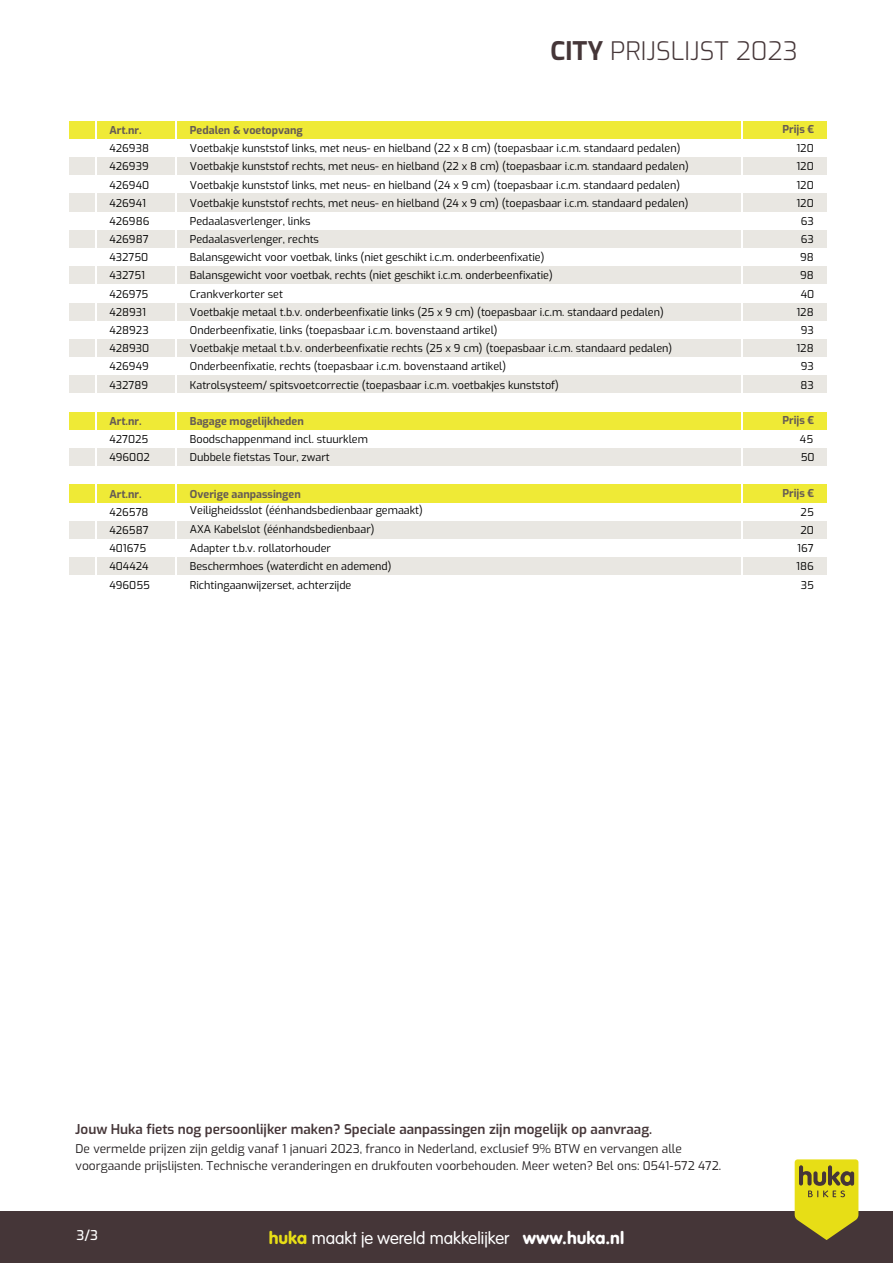
<style>
.page{position:relative;width:893px;height:1263px;background:#fff}
.page>*{position:absolute;margin:0;border:0;box-sizing:border-box;transform-origin:0 0}
.t1{font:300 25.5px "Exo";color:#453638}
.t2{font:300 18px "VAG Rundschrift D";color:#fff}
.t3{font:600 13.5px "Exo";color:#453638}
.t4{font:500 13.5px "Exo";color:#fff}
.t5{font:12px/17.5px "Exo";color:#231f20}
.t6{font:10.8px "Exo";color:#000}
.t7{font:700 10.8px "Exo";color:#665c54}
.t8{font:10.8px "Exo";color:#000}
.s1{font-weight:700}
.s2{font-style:inherit}
.s3{font-weight:400;color:#e7de16}
.s4{font-weight:400}
</style>
<div class="page">
<div style="left:0;top:1212px;width:893px;height:51px;background:#453638"></div>
<svg style="left:795px;top:1159px;width:63px;height:81px;background:#bdb31f"></svg>
<div style="left:69px;top:122px;width:758px;height:17px;background:#efea36"></div>
<div style="left:69px;top:157px;width:758px;height:19px;background:#e9e7e2"></div>
<div style="left:69px;top:194px;width:758px;height:18px;background:#e9e7e2"></div>
<div style="left:69px;top:230px;width:758px;height:18px;background:#e9e7e2"></div>
<div style="left:69px;top:266px;width:758px;height:19px;background:#e9e7e2"></div>
<div style="left:69px;top:303px;width:758px;height:18px;background:#e9e7e2"></div>
<div style="left:69px;top:339px;width:758px;height:19px;background:#e9e7e2"></div>
<div style="left:69px;top:357px;width:758px;height:19px;background:#fff"></div>
<div style="left:69px;top:376px;width:758px;height:18px;background:#e9e7e2"></div>
<div style="left:69px;top:412px;width:758px;height:18px;background:#efea36"></div>
<div style="left:69px;top:448px;width:758px;height:19px;background:#e9e7e2"></div>
<div style="left:69px;top:466px;width:758px;height:19px;background:#fff"></div>
<div style="left:69px;top:485px;width:758px;height:18px;background:#efea36"></div>
<div style="left:69px;top:521px;width:758px;height:18px;background:#e9e7e2"></div>
<div style="left:69px;top:557px;width:758px;height:19px;background:#e9e7e2"></div>
<hr style="left:741px;top:122px;width:1px;height:345px;background:#fff">
<hr style="left:95px;top:122px;width:1px;height:472px;background:#fff">
<hr style="left:176px;top:122px;width:1px;height:472px;background:#fff">
<hr style="left:741px;top:485px;width:1px;height:109px;background:#fff">
<h1 class="t1" style="left:550px;top:32px;width:249px"><span class="s1">C</span><span class="s1">ITY</span> PRIJSLIJST 2023</h1>
<p class="t7" style="left:109px;top:123px;width:34px">Art.nr.</p>
<p class="t7" style="left:190px;top:123px;width:114px">Pedalen &amp; voetopvang</p>
<p class="t7" style="left:782px;top:122px;width:33px">Prijs €</p>
<p class="t6" style="left:109px;top:141px;width:41px">426938</p>
<p class="t6" style="left:190px;top:141px;width:492px">Voetbakje kunststof links, met neus- en hielband (22 x 8 cm) (toepasbaar i.c.m. standaard pedalen)</p>
<p class="t6" style="left:796px;top:141px;width:19px">120</p>
<p class="t6" style="left:109px;top:159px;width:41px">426939</p>
<p class="t6" style="left:190px;top:159px;width:500px">Voetbakje kunststof rechts, met neus- en hielband (22 x 8 cm) (toepasbaar i.c.m. standaard pedalen)</p>
<p class="t6" style="left:796px;top:159px;width:19px">120</p>
<p class="t6" style="left:109px;top:178px;width:41px">426940</p>
<p class="t6" style="left:190px;top:178px;width:492px">Voetbakje kunststof links, met neus- en hielband (24 x 9 cm) (toepasbaar i.c.m. standaard pedalen)</p>
<p class="t6" style="left:796px;top:178px;width:19px">120</p>
<p class="t6" style="left:109px;top:196px;width:38px">426941</p>
<p class="t6" style="left:190px;top:196px;width:500px">Voetbakje kunststof rechts, met neus- en hielband (24 x 9 cm) (toepasbaar i.c.m. standaard pedalen)</p>
<p class="t6" style="left:796px;top:196px;width:19px">120</p>
<p class="t6" style="left:109px;top:214px;width:41px">426986</p>
<p class="t6" style="left:190px;top:214px;width:122px">Pedaalasverlenger, links</p>
<p class="t6" style="left:801px;top:214px;width:14px">63</p>
<p class="t6" style="left:109px;top:232px;width:41px">426987</p>
<p class="t6" style="left:190px;top:232px;width:131px">Pedaalasverlenger, rechts</p>
<p class="t6" style="left:801px;top:232px;width:14px">63</p>
<p class="t6" style="left:109px;top:250px;width:40px">432750</p>
<p class="t6" style="left:190px;top:250px;width:356px">Balansgewicht voor voetbak, links (niet geschikt i.c.m. onderbeenfixatie)</p>
<p class="t6" style="left:800px;top:250px;width:15px">98</p>
<p class="t6" style="left:109px;top:269px;width:37px">432751</p>
<p class="t6" style="left:190px;top:269px;width:364px">Balansgewicht voor voetbak, rechts (niet geschikt i.c.m. onderbeenfixatie)</p>
<p class="t6" style="left:800px;top:269px;width:15px">98</p>
<p class="t6" style="left:109px;top:287px;width:40px">426975</p>
<p class="t6" style="left:190px;top:287px;width:95px">Crankverkorter set</p>
<p class="t6" style="left:801px;top:286px;width:15px">40</p>
<p class="t6" style="left:109px;top:305px;width:38px">428931</p>
<p class="t6" style="left:190px;top:305px;width:475px">Voetbakje metaal t.b.v. onderbeenfixatie links (25 x 9 cm) (toepasbaar i.c.m. standaard pedalen)</p>
<p class="t6" style="left:796px;top:305px;width:19px">128</p>
<p class="t6" style="left:109px;top:323px;width:41px">428923</p>
<p class="t6" style="left:190px;top:323px;width:309px">Onderbeenfixatie, links (toepasbaar i.c.m. bovenstaand artikel)</p>
<p class="t6" style="left:801px;top:323px;width:14px">93</p>
<p class="t6" style="left:109px;top:341px;width:41px">428930</p>
<p class="t6" style="left:190px;top:341px;width:484px">Voetbakje metaal t.b.v. onderbeenfixatie rechts (25 x 9 cm) (toepasbaar i.c.m. standaard pedalen)</p>
<p class="t6" style="left:796px;top:341px;width:19px">128</p>
<p class="t6" style="left:109px;top:360px;width:41px">426949</p>
<p class="t6" style="left:190px;top:360px;width:318px">Onderbeenfixatie, rechts (toepasbaar i.c.m. bovenstaand artikel)</p>
<p class="t6" style="left:801px;top:360px;width:14px">93</p>
<p class="t6" style="left:109px;top:378px;width:40px">432789</p>
<p class="t6" style="left:190px;top:378px;width:370px">Katrolsysteem/ spitsvoetcorrectie (toepasbaar i.c.m. voetbakjes kunststof)</p>
<p class="t6" style="left:800px;top:378px;width:15px">83</p>
<p class="t7" style="left:109px;top:414px;width:34px">Art.nr.</p>
<p class="t7" style="left:190px;top:414px;width:115px">Bagage mogelijkheden</p>
<p class="t7" style="left:782px;top:413px;width:33px">Prijs €</p>
<p class="t6" style="left:109px;top:432px;width:40px">427025</p>
<p class="t6" style="left:190px;top:432px;width:180px">Boodschappenmand incl. stuurklem</p>
<p class="t8" style="left:800px;top:431px;width:15px">4<span class="s2">5</span></p>
<p class="t6" style="left:109px;top:450px;width:42px">496002</p>
<p class="t6" style="left:190px;top:450px;width:141px">Dubbele fietstas Tour, zwart</p>
<p class="t8" style="left:801px;top:449px;width:15px">50</p>
<p class="t7" style="left:109px;top:487px;width:34px">Art.nr.</p>
<p class="t7" style="left:190px;top:487px;width:112px">Overige aanpassingen</p>
<p class="t7" style="left:782px;top:486px;width:33px">Prijs €</p>
<p class="t6" style="left:109px;top:505px;width:41px">426578</p>
<p class="t6" style="left:190px;top:504px;width:235px">Veiligheidsslot (éénhandsbedienbaar gemaakt)</p>
<p class="t6" style="left:800px;top:505px;width:15px">25</p>
<p class="t6" style="left:109px;top:523px;width:41px">426587</p>
<p class="t6" style="left:190px;top:522px;width:186px">AXA Kabelslot (éénhandsbedienbaar)</p>
<p class="t8" style="left:800px;top:522px;width:15px">2<span class="s2">0</span></p>
<p class="t6" style="left:109px;top:541px;width:38px">401675</p>
<p class="t6" style="left:190px;top:541px;width:143px">Adapter t.b.v. rollatorhouder</p>
<p class="t6" style="left:797px;top:541px;width:18px">167</p>
<p class="t6" style="left:109px;top:560px;width:41px">404424</p>
<p class="t6" style="left:190px;top:560px;width:203px">Beschermhoes (waterdicht en ademend)</p>
<p class="t6" style="left:796px;top:560px;width:19px">186</p>
<p class="t6" style="left:109px;top:578px;width:42px">496055</p>
<p class="t6" style="left:190px;top:578px;width:163px">Richtingaanwijzerset, achterzijde</p>
<p class="t6" style="left:801px;top:578px;width:15px">35</p>
<p class="t3" style="left:75px;top:1119px;width:578px">Jouw Huka fiets nog persoonlijker maken? Speciale aanpassingen zijn mogelijk op aanvraag.</p>
<p class="t5" style="left:76px;top:1139px;width:647px">De vermelde prijzen zijn geldig vanaf 1 januari 2023, franco in Nederland, exclusief 9% BTW en vervangen alle voorgaande prijslijsten. Technische veranderingen en drukfouten voorbehouden. Meer weten? Bel ons: 0541-572 472.</p>
<p class="t4" style="left:77px;top:1225px;width:23px">3/3</p>
<h2 class="t2" style="left:269px;top:1228px;width:357px"><span class="s3">huka</span> maakt je wereld makkelijker <span class="s4">www.huka.nl</span></h2>
</div>
